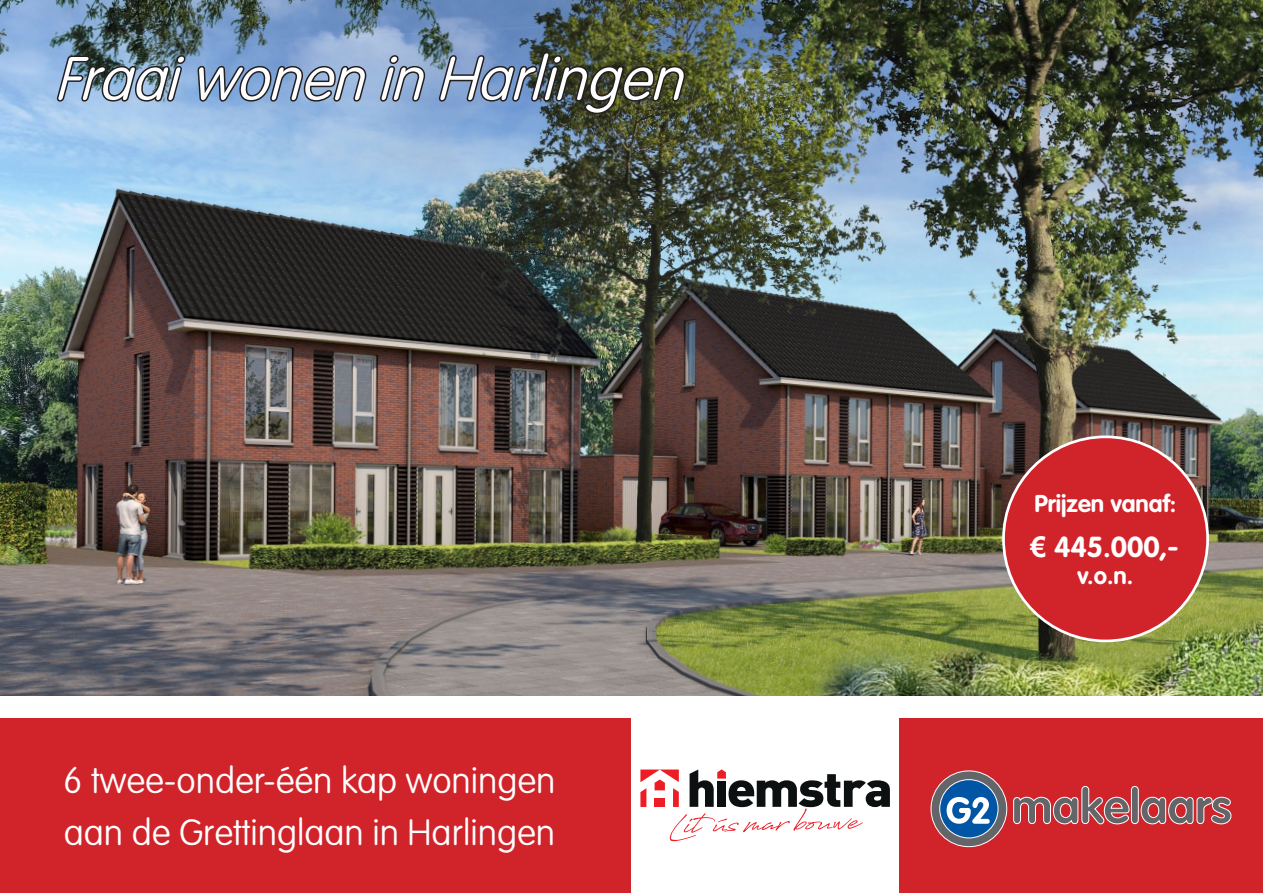
<style>
.page{position:relative;width:1263px;height:893px;background:#fff}
.page>*{position:absolute;margin:0;border:0;box-sizing:border-box;transform-origin:0 0}
.t1{font:italic 100 60px "VAG Rounded";color:#fff}
.t2{font:100 36px "VAG Rounded";color:#fff}
.t3{font:700 28.5px "VAG Rounded";color:#fff}
.t4{font:700 24px "VAG Rounded";color:#fff}
.s1{font-family:"Arial"}
</style>
<div class="page">
<div style="left:0;top:712px;width:1263px;height:181px;background:#d1232a"></div>
<img style="left:0;top:0;width:1263px;height:696px">
<div style="left:0;top:696px;width:1263px;height:22px;background:#fff"></div>
<svg style="left:1013px;top:786px;width:116px;height:38px"></svg>
<div style="left:1131px;top:786px;width:7px;height:38px;background:#646569;border-radius:4px"></div>
<div style="left:1131px;top:786px;width:7px;height:38px;border:1px solid #fff;border-radius:4px"></div>
<svg style="left:1141px;top:797px;width:90px;height:27px"></svg>
<svg style="left:931px;top:771px;width:76px;height:76px;background:#747578"></svg>
<div style="left:931px;top:770px;width:76px;height:77px;border:1px solid #fff;border-radius:50%"></div>
<div style="left:940px;top:780px;width:58px;height:58px;background:#0155a5;border-radius:50%"></div>
<div style="left:939px;top:779px;width:59px;height:59px;border:1px solid #fff;border-radius:50%"></div>
<svg style="left:938px;top:789px;width:52px;height:35px"></svg>
<div style="left:631px;top:718px;width:268px;height:175px;background:#fff"></div>
<svg style="left:640px;top:769px;width:250px;height:72px"></svg>
<svg style="left:54px;top:54px;width:134px;height:49px;background:#5f7385"></svg>
<svg style="left:195px;top:0;width:175px;height:103px;background:#6c86a6"></svg>
<svg style="left:378px;top:54px;width:51px;height:49px;background:#73859f"></svg>
<img style="left:436px;top:50px;width:253px;height:66px">
<div style="left:1003px;top:437px;width:204px;height:204px;background:#d1232a;border-radius:50%"></div>
<p class="t1" style="left:54px;top:44px;width:648px">FraaiwoneninHarlingen</p>
<p class="t2" style="left:63px;top:759px;width:494px">6 twee-onder-één kap woningen</p>
<p class="t2" style="left:64px;top:812px;width:493px">aan de Grettinglaan in Harlingen</p>
<p class="t4" style="left:1034px;top:489px;width:143px">Prijzen vanaf:</p>
<p class="t3" style="left:1030px;top:530px;width:150px"><span class="s1">€</span> 445.000,-</p>
<p class="t4" style="left:1077px;top:561px;width:57px">v.o.n.</p>
</div>
